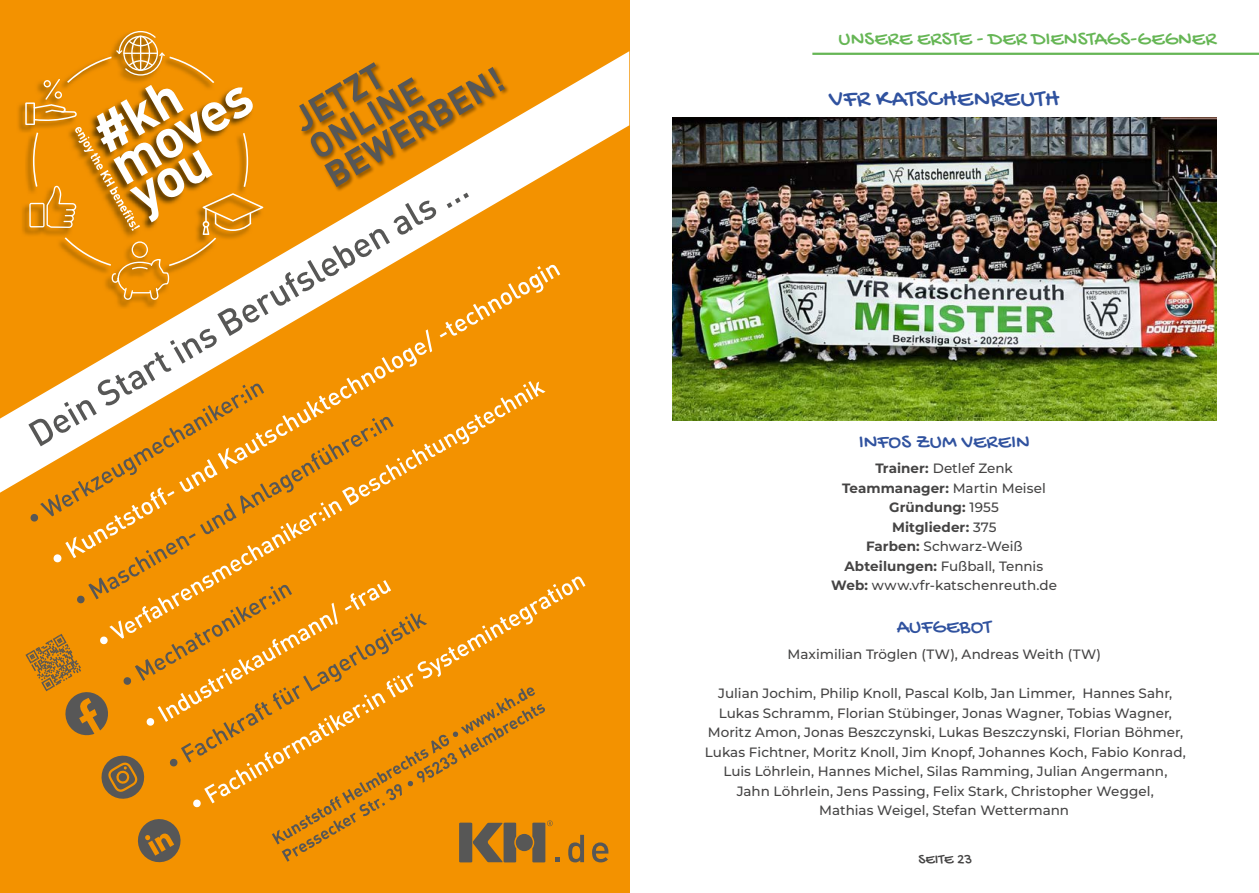
<style>
.page{position:relative;width:1259px;height:893px;background:#fff}
.page>*{position:absolute;margin:0;border:0;box-sizing:border-box;transform-origin:0 0}
.t1{font:25.5px "Gochi Hand";letter-spacing:.005em;color:#30529f}
.t2{font:21px "Gochi Hand";letter-spacing:.005em;color:#66b655}
.t3{font:21px "Gochi Hand";letter-spacing:.005em;color:#30529f}
.t4{font:15px "Gochi Hand";color:#454444}
.t5{font:500 13.5px/19.5px "Montserrat";color:#454444;text-align:center}
.s1{font-weight:700}
</style>
<div class="page">
<hr style="left:812px;top:53px;width:447px;height:2px;background:#66b655">
<div style="left:0;top:0;width:629px;height:893px;background:#f39200"></div>
<svg style="left:112px;top:31px;width:46px;height:20px"></svg>
<svg style="left:0;top:51px;width:629px;height:442px"></svg>
<svg style="left:568px;top:835px;width:16px;height:27px"></svg>
<svg style="left:592px;top:842px;width:16px;height:20px"></svg>
<svg style="left:28px;top:193px;width:441px;height:253px"></svg>
<svg style="left:98px;top:563px;width:154px;height:17px"></svg>
<svg style="left:30px;top:383px;width:23px;height:139px"></svg>
<svg style="left:25px;top:580px;width:535px;height:283px"></svg>
<svg style="left:53px;top:265px;width:507px;height:298px"></svg>
<img style="left:672px;top:117px;width:544px;height:304px">
<h2 class="t2" style="left:838px;top:28px;width:379px">UNSERE ERSTE - DER DIENSTAGS-GEGNER</h2>
<h1 class="t1" style="left:829px;top:85px;width:232px">VFR KATSCHENREUTH</h1>
<h2 class="t3" style="left:858px;top:431px;width:172px">INFOS ZUM VEREIN</h2>
<p class="t5" style="left:831px;top:458px;width:227px"><span class="s1">Trainer:</span> Detlef Zenk<br><span class="s1">Teammanager:</span> Martin Meisel<br><span class="s1">Gründung:</span> 1955<br><span class="s1">Mitglieder:</span> 375<br><span class="s1">Farben:</span> Schwarz-Weiß<br><span class="s1">Abteilungen:</span> Fußball, Tennis<br><span class="s1">Web:</span> www.vfr-katschenreuth.de</p>
<h2 class="t3" style="left:897px;top:615px;width:96px">AUFGEBOT</h2>
<p class="t5" style="left:787px;top:644px;width:315px">Maximilian Tröglen (TW), Andreas Weith (TW)</p>
<p class="t5" style="left:705px;top:683px;width:482px">Julian Jochim, Philip Knoll, Pascal Kolb, Jan Limmer, Hannes Sahr, Lukas Schramm, Florian Stübinger, Jonas Wagner, Tobias Wagner, Moritz Amon, Jonas Beszczynski, Lukas Beszczynski, Florian Böhmer, Lukas Fichtner, Moritz Knoll, Jim Knopf, Johannes Koch, Fabio Konrad, Luis Löhrlein, Hannes Michel, Silas Ramming, Julian Angermann,<br>Jahn Löhrlein, Jens Passing, Felix Stark, Christopher Weggel,<br>Mathias Weigel, Stefan Wettermann</p>
<p class="t4" style="left:918px;top:852px;width:55px">SEITE 23</p>
</div>
